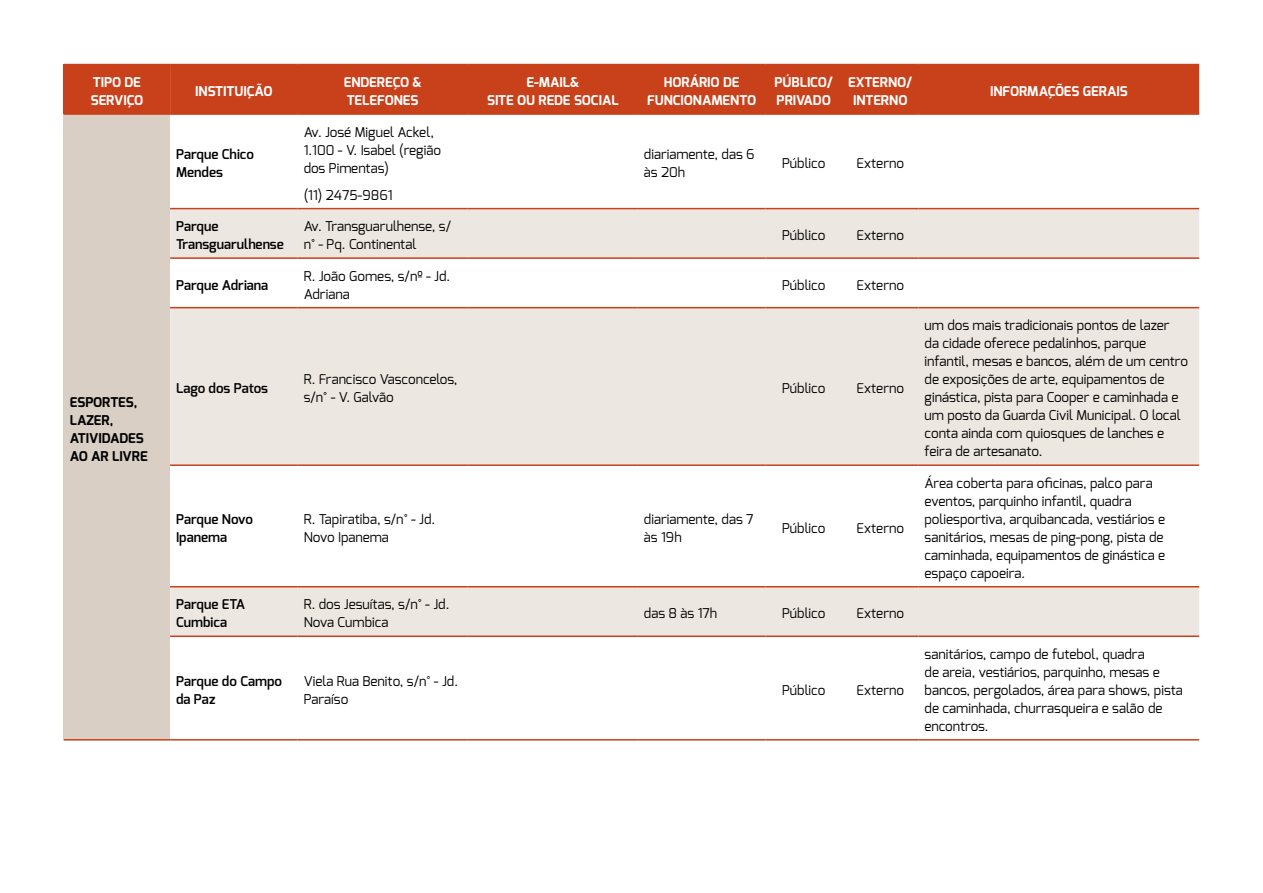
<style>
.page{position:relative;width:1263px;height:893px;background:#fff}
.page>*{position:absolute;margin:0;border:0;box-sizing:border-box;transform-origin:0 0}
.tabela{font:13.5px/18px "Exo";color:#000}
.tabela-2{font:700 13.5px/18px "Exo";color:#fff}
.tabela-3{font:600 13.5px/18px "Exo";color:#000}
.tabela-4{font:700 13.5px/18px "Exo";color:#000}
</style>
<div class="page">
<div style="left:64px;top:65px;width:106px;height:49px;background:#c8411b"></div>
<div style="left:170px;top:65px;width:1029px;height:48px;background:#c8411b"></div>
<div style="left:64px;top:114px;width:106px;height:626px;background:#d9cfc4"></div>
<svg style="left:170px;top:209px;width:1029px;height:426px;fill:#ece7e1"></svg>
<hr style="left:170px;top:208px;width:128px;height:1px;background:#c8411b">
<hr style="left:298px;top:208px;width:170px;height:1px;background:#c8411b">
<hr style="left:468px;top:208px;width:170px;height:1px;background:#c8411b">
<hr style="left:638px;top:208px;width:127px;height:1px;background:#c8411b">
<hr style="left:765px;top:208px;width:77px;height:1px;background:#c8411b">
<hr style="left:842px;top:208px;width:76px;height:1px;background:#c8411b">
<hr style="left:918px;top:208px;width:281px;height:1px;background:#c8411b">
<hr style="left:170px;top:257px;width:128px;height:2px;background:#c8411b">
<hr style="left:298px;top:257px;width:170px;height:2px;background:#c8411b">
<hr style="left:468px;top:257px;width:170px;height:2px;background:#c8411b">
<hr style="left:638px;top:257px;width:127px;height:2px;background:#c8411b">
<hr style="left:765px;top:257px;width:77px;height:2px;background:#c8411b">
<hr style="left:842px;top:257px;width:76px;height:2px;background:#c8411b">
<hr style="left:918px;top:257px;width:281px;height:2px;background:#c8411b">
<hr style="left:170px;top:307px;width:128px;height:1px;background:#c8411b">
<hr style="left:298px;top:307px;width:170px;height:1px;background:#c8411b">
<hr style="left:468px;top:307px;width:170px;height:1px;background:#c8411b">
<hr style="left:638px;top:307px;width:127px;height:1px;background:#c8411b">
<hr style="left:765px;top:307px;width:77px;height:1px;background:#c8411b">
<hr style="left:842px;top:307px;width:76px;height:1px;background:#c8411b">
<hr style="left:918px;top:307px;width:281px;height:1px;background:#c8411b">
<hr style="left:170px;top:464px;width:128px;height:2px;background:#c8411b">
<hr style="left:298px;top:464px;width:170px;height:2px;background:#c8411b">
<hr style="left:468px;top:464px;width:170px;height:2px;background:#c8411b">
<hr style="left:638px;top:464px;width:127px;height:2px;background:#c8411b">
<hr style="left:765px;top:464px;width:77px;height:2px;background:#c8411b">
<hr style="left:842px;top:464px;width:76px;height:2px;background:#c8411b">
<hr style="left:918px;top:464px;width:281px;height:2px;background:#c8411b">
<hr style="left:170px;top:586px;width:128px;height:1px;background:#c8411b">
<hr style="left:298px;top:586px;width:170px;height:1px;background:#c8411b">
<hr style="left:468px;top:586px;width:170px;height:1px;background:#c8411b">
<hr style="left:638px;top:586px;width:127px;height:1px;background:#c8411b">
<hr style="left:765px;top:586px;width:77px;height:1px;background:#c8411b">
<hr style="left:842px;top:586px;width:76px;height:1px;background:#c8411b">
<hr style="left:918px;top:586px;width:281px;height:1px;background:#c8411b">
<hr style="left:170px;top:635px;width:128px;height:2px;background:#c8411b">
<hr style="left:298px;top:635px;width:170px;height:2px;background:#c8411b">
<hr style="left:468px;top:635px;width:170px;height:2px;background:#c8411b">
<hr style="left:638px;top:635px;width:127px;height:2px;background:#c8411b">
<hr style="left:765px;top:635px;width:77px;height:2px;background:#c8411b">
<hr style="left:842px;top:635px;width:76px;height:2px;background:#c8411b">
<hr style="left:918px;top:635px;width:281px;height:2px;background:#c8411b">
<hr style="left:64px;top:739px;width:106px;height:1px;background:#c8411b">
<hr style="left:170px;top:739px;width:128px;height:1px;background:#c8411b">
<hr style="left:298px;top:739px;width:170px;height:1px;background:#c8411b">
<hr style="left:468px;top:739px;width:170px;height:1px;background:#c8411b">
<hr style="left:638px;top:739px;width:127px;height:1px;background:#c8411b">
<hr style="left:765px;top:739px;width:77px;height:1px;background:#c8411b">
<hr style="left:842px;top:739px;width:76px;height:1px;background:#c8411b">
<hr style="left:918px;top:739px;width:281px;height:1px;background:#c8411b">
<hr style="left:64px;top:64px;width:106px;height:1px;background:#c8411b">
<hr style="left:170px;top:64px;width:128px;height:1px;background:#c8411b">
<hr style="left:298px;top:64px;width:170px;height:1px;background:#c8411b">
<hr style="left:468px;top:64px;width:170px;height:1px;background:#c8411b">
<hr style="left:638px;top:64px;width:127px;height:1px;background:#c8411b">
<hr style="left:765px;top:64px;width:77px;height:1px;background:#c8411b">
<hr style="left:842px;top:64px;width:76px;height:1px;background:#c8411b">
<hr style="left:918px;top:64px;width:281px;height:1px;background:#c8411b">
<hr style="left:64px;top:113px;width:106px;height:2px;background:#c8411b">
<hr style="left:170px;top:113px;width:128px;height:2px;background:#c8411b">
<hr style="left:298px;top:113px;width:170px;height:2px;background:#c8411b">
<hr style="left:468px;top:113px;width:170px;height:2px;background:#c8411b">
<hr style="left:638px;top:113px;width:127px;height:2px;background:#c8411b">
<hr style="left:765px;top:113px;width:77px;height:2px;background:#c8411b">
<hr style="left:842px;top:113px;width:76px;height:2px;background:#c8411b">
<hr style="left:918px;top:113px;width:281px;height:2px;background:#c8411b">
<p class="tabela-2" style="left:91px;top:73px;width:54px">TIPO DE<br>SERVIÇO</p>
<p class="tabela-2" style="left:195px;top:82px;width:79px">INSTITUIÇÃO</p>
<p class="tabela-2" style="left:344px;top:73px;width:80px">ENDEREÇO &amp;<br>TELEFONES</p>
<p class="tabela-2" style="left:487px;top:73px;width:133px;text-align:center">E-MAIL&amp;<br>SITE OU REDE SOCIAL</p>
<p class="tabela-2" style="left:647px;top:73px;width:111px;text-align:center">HORÁRIO DE<br>FUNCIONAMENTO</p>
<p class="tabela-2" style="left:774px;top:73px;width:60px">PÚBLICO/<br>PRIVADO</p>
<p class="tabela-2" style="left:848px;top:73px;width:66px;text-align:center">EXTERNO/<br>INTERNO</p>
<p class="tabela-2" style="left:990px;top:82px;width:139px">INFORMAÇÕES GERAIS</p>
<p class="tabela-3" style="left:176px;top:145px;width:79px">Parque Chico<br>Mendes</p>
<p class="tabela" style="left:304px;top:123px;width:139px">Av. José Miguel Ackel,<br>1.100 - V. Isabel (região dos Pimentas)</p>
<p class="tabela" style="left:304px;top:186px;width:90px">(11) 2475-9861</p>
<p class="tabela" style="left:644px;top:145px;width:112px">diariamente, das 6 às 20h</p>
<p class="tabela" style="left:782px;top:154px;width:45px">Público</p>
<p class="tabela" style="left:856px;top:154px;width:49px">Externo</p>
<p class="tabela-4" style="left:70px;top:393px;width:79px">ESPORTES,<br>LAZER,<br>ATIVIDADES<br>AO AR LIVRE</p>
<p class="tabela-3" style="left:176px;top:217px;width:109px">Parque<br>Transguarulhense</p>
<p class="tabela" style="left:304px;top:217px;width:149px">Av. Transguarulhense, s/ n° - Pq. Continental</p>
<p class="tabela" style="left:782px;top:226px;width:45px">Público</p>
<p class="tabela" style="left:856px;top:226px;width:49px">Externo</p>
<p class="tabela-3" style="left:176px;top:276px;width:94px">Parque Adriana</p>
<p class="tabela" style="left:304px;top:267px;width:148px">R. João Gomes, s/nº - Jd.<br>Adriana</p>
<p class="tabela" style="left:782px;top:276px;width:45px">Público</p>
<p class="tabela" style="left:856px;top:276px;width:49px">Externo</p>
<p class="tabela-3" style="left:176px;top:379px;width:94px">Lago dos Patos</p>
<p class="tabela" style="left:304px;top:370px;width:155px">R. Francisco Vasconcelos, s/n° - V. Galvão</p>
<p class="tabela" style="left:782px;top:379px;width:45px">Público</p>
<p class="tabela" style="left:856px;top:379px;width:49px">Externo</p>
<p class="tabela-3" style="left:176px;top:510px;width:78px">Parque Novo<br>Ipanema</p>
<p class="tabela" style="left:304px;top:510px;width:133px">R. Tapiratiba, s/n° - Jd.<br>Novo Ipanema</p>
<p class="tabela" style="left:644px;top:510px;width:111px">diariamente, das 7 às 19h</p>
<p class="tabela" style="left:782px;top:519px;width:45px">Público</p>
<p class="tabela" style="left:856px;top:519px;width:49px">Externo</p>
<p class="tabela-3" style="left:176px;top:595px;width:71px">Parque ETA<br>Cumbica</p>
<p class="tabela" style="left:304px;top:595px;width:147px">R. dos Jesuítas, s/n° - Jd.<br>Nova Cumbica</p>
<p class="tabela" style="left:644px;top:604px;width:75px">das 8 às 17h</p>
<p class="tabela" style="left:782px;top:604px;width:45px">Público</p>
<p class="tabela" style="left:856px;top:604px;width:49px">Externo</p>
<p class="tabela-3" style="left:176px;top:672px;width:107px">Parque do Campo da Paz</p>
<p class="tabela" style="left:304px;top:672px;width:156px">Viela Rua Benito, s/n° - Jd.<br>Paraíso</p>
<p class="tabela" style="left:782px;top:681px;width:45px">Público</p>
<p class="tabela" style="left:856px;top:681px;width:49px">Externo</p>
<p class="tabela" style="left:924px;top:316px;width:265px">um dos mais tradicionais pontos de lazer<br>da cidade oferece pedalinhos, parque infantil, mesas e bancos, além de um centro de exposições de arte, equipamentos de ginástica, pista para Cooper e caminhada e um posto da Guarda Civil Municipal. O local conta ainda com quiosques de lanches e feira de artesanato.</p>
<p class="tabela" style="left:924px;top:474px;width:242px">Área coberta para oficinas, palco para eventos, parquinho infantil, quadra poliesportiva, arquibancada, vestiários e sanitários, mesas de ping-pong, pista de caminhada, equipamentos de ginástica e espaço capoeira.</p>
<p class="tabela" style="left:924px;top:645px;width:260px">sanitários, campo de futebol, quadra<br>de areia, vestiários, parquinho, mesas e bancos, pergolados, área para shows, pista de caminhada, churrasqueira e salão de encontros.</p>
</div>
